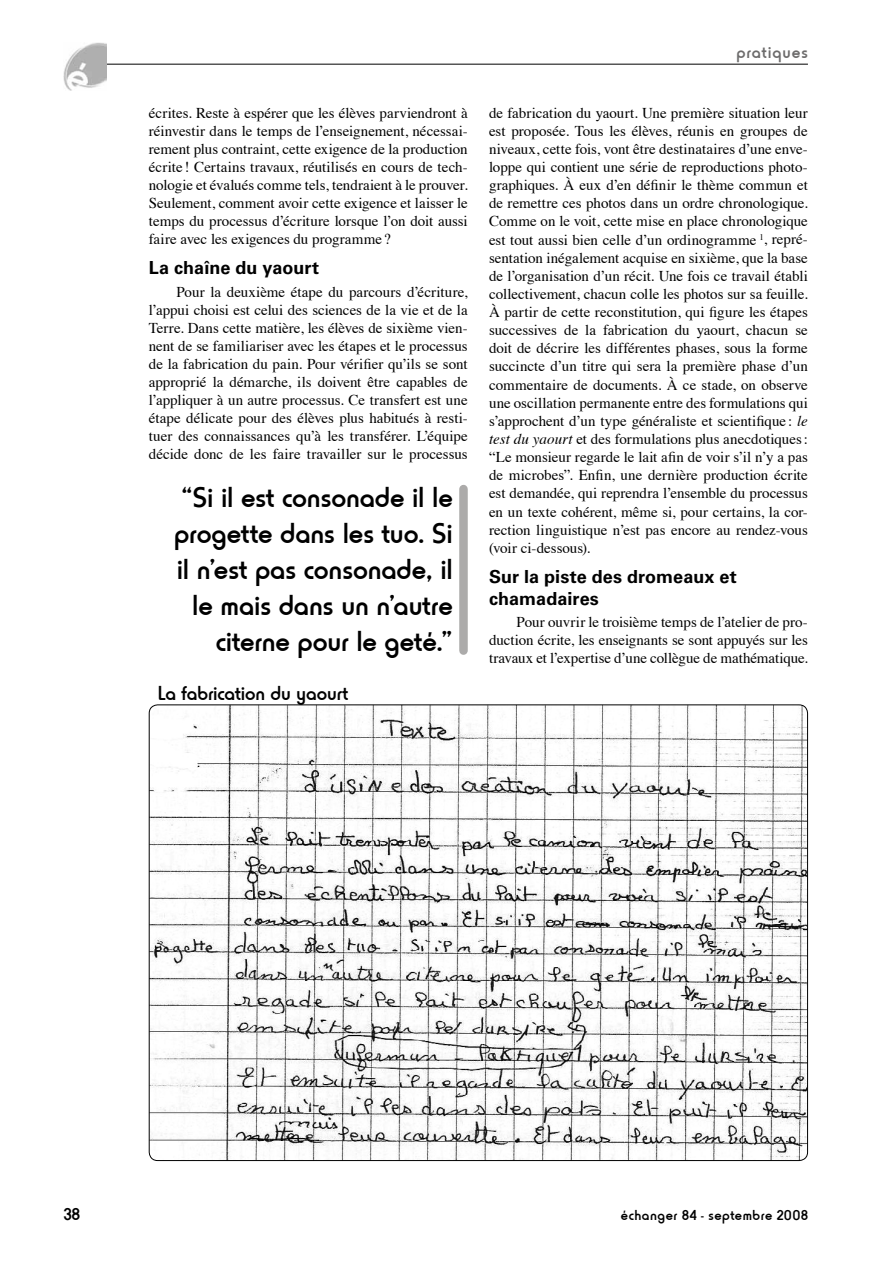
<style>
.page{position:relative;width:893px;height:1263px;background:#fff}
.page>*{position:absolute;margin:0;border:0;box-sizing:border-box;transform-origin:0 0}
.t1{font:500 30px/36px "Horatio D";letter-spacing:-.005em;color:#000;text-align:right}
.t2{font:500 21px "Horatio D";letter-spacing:-.005em;color:#000}
.t3{font:700 18px/21.8px "Univers";letter-spacing:.005em;color:#000}
.t4{font:500 18px "Horatio D";letter-spacing:.05em;color:#6d6c6c}
.t5{font:500 18px "Horatio D";color:#000}
.t6{font:15px/18.1px "Times";color:#000;text-align:justify}
.t7{font:500 15px "Horatio D";letter-spacing:.035em;color:#000}
.s1{font-style:italic}
</style>
<div class="page">
<hr style="left:102px;top:64px;width:706px;height:1px;background:#000">
<img style="left:64px;top:43px;width:42px;height:48px">
<img style="left:149px;top:705px;width:658px;height:455px">
<div style="left:459px;top:489px;width:9px;height:162px;background:#acabaa"></div>
<p class="t6" style="left:149px;top:102px;width:320px">écrites. Reste à espérer que les élèves parviendront à réinvestir dans le temps de l’enseignement, nécessai&shy;rement plus contraint, cette exigence de la production écrite ! Certains travaux, réutilisés en cours de tech&shy;nologie et évalués comme tels, tendraient à le prouver.<br>Seulement, comment avoir cette exigence et laisser le temps du processus d’écriture lorsque l’on doit aussi faire avec les exigences du programme ?</p>
<p class="t3" style="left:149px;top:257px;width:172px">La chaîne du yaourt</p>
<p class="t6" style="left:149px;top:281px;width:320px;text-indent:28px">Pour la deuxième étape du parcours d’écriture, l’appui choisi est celui des sciences de la vie et de la Terre. Dans cette matière, les élèves de sixième vien&shy;nent de se familiariser avec les étapes et le processus de la fabrication du pain. Pour vérifier qu’ils se sont approprié la démarche, ils doivent être capables de l’appliquer à un autre processus. Ce transfert est une étape délicate pour des élèves plus habitués à resti&shy;tuer des connaissances qu’à les transférer. L’équipe décide donc de les faire travailler sur le processus</p>
<h1 class="t1" style="left:174px;top:479px;width:280px">“Si il est consonade il le progette dans les tuo. Si il n’est pas consonade, il le mais dans un n’autre citerne pour le geté.”</h1>
<h2 class="t2" style="left:157px;top:681px;width:193px">La fabrication du yaourt</h2>
<p class="t4" style="left:736px;top:42px;width:73px">pratiques</p>
<p class="t6" style="left:489px;top:102px;width:320px">de fabrication du yaourt. Une première situation leur est proposée. Tous les élèves, réunis en groupes de niveaux, cette fois, vont être destinataires d’une enve&shy;loppe qui contient une série de reproductions photo&shy;graphiques. À eux d’en définir le thème commun et de remettre ces photos dans un ordre chronologique.<br>Comme on le voit, cette mise en place chronologique est tout aussi bien celle d’un ordinogramme <sup>1</sup>, repré&shy;sentation inégalement acquise en sixième, que la base de l’organisation d’un récit. Une fois ce travail établi collectivement, chacun colle les photos sur sa feuille.<br>À partir de cette reconstitution, qui figure les étapes successives de la fabrication du yaourt, chacun se doit de décrire les différentes phases, sous la forme succincte d’un titre qui sera la première phase d’un commentaire de documents. À ce stade, on observe une oscillation permanente entre des formulations qui s’approchent d’un type généraliste et scientifique : <span class="s1">le test du yaourt</span> et des formulations plus anecdotiques: “Le monsieur regarde le lait afin de voir s’il n’y a pas de microbes”. Enfin, une dernière production écrite est demandée, qui reprendra l’ensemble du processus en un texte cohérent, même si, pour certains, la cor&shy;rection linguistique n’est pas encore au rendez-vous (voir ci-dessous).</p>
<p class="t3" style="left:489px;top:566px;width:249px">Sur la piste des dromeaux et chamadaires</p>
<p class="t6" style="left:489px;top:612px;width:320px;text-indent:28px">Pour ouvrir le troisième temps de l’atelier de pro&shy;duction écrite, les enseignants se sont appuyés sur les travaux et l’expertise d’une collègue de mathématique.</p>
<p class="t5" style="left:64px;top:1204px;width:18px">38</p>
<p class="t7" style="left:621px;top:1207px;width:188px">échanger 84 - septembre 2008</p>
</div>
